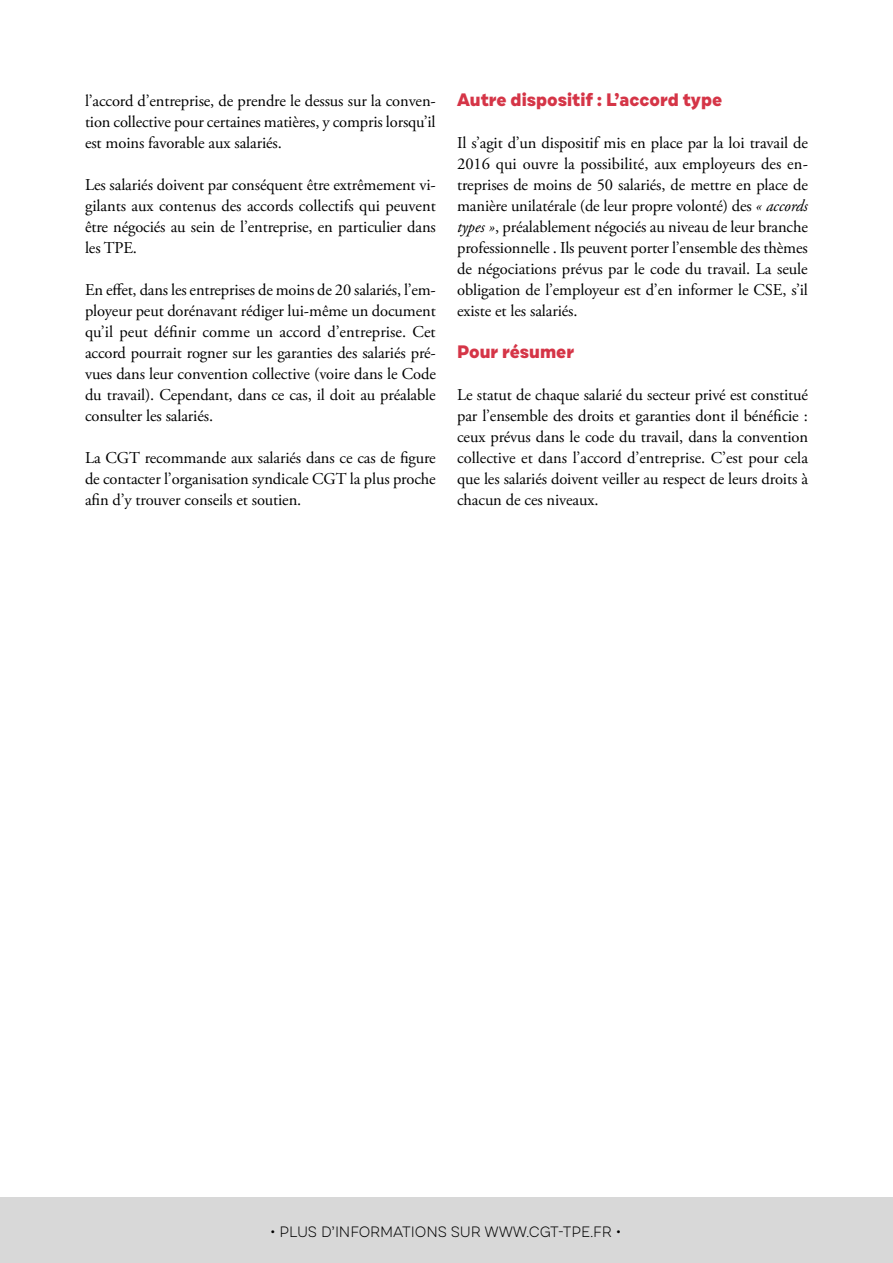
<style>
.page{position:relative;width:893px;height:1263px;background:#fff}
.page>*{position:absolute;margin:0;border:0;box-sizing:border-box;transform-origin:0 0}
.TITRE_NV2{font:800 18px "Draft C";color:#d53547}
.t1{font:16.5px/21px "Adobe Garamond Pro";letter-spacing:-.01em;color:#000;text-align:justify}
.t2{font:300 15px "Draft C";letter-spacing:-.01em;color:#000}
.s1{font-style:italic}
</style>
<div class="page">
<div style="left:0;top:1197px;width:893px;height:66px;background:#d8d8d8"></div>
<p class="t1" style="left:85px;top:91px;width:352px">l’accord d’entreprise, de prendre le dessus sur la conven&shy;tion collective pour certaines matières, y compris lorsqu’il est moins favorable aux salariés.</p>
<p class="t1" style="left:85px;top:175px;width:352px">Les salariés doivent par conséquent être extrêmement vi&shy;gilants aux contenus des accords collectifs qui peuvent être négociés au sein de l’entreprise, en particulier dans les TPE.</p>
<p class="t1" style="left:85px;top:280px;width:352px">En effet, dans les entreprises de moins de 20 salariés, l’em&shy;ployeur peut dorénavant rédiger lui-même un document qu’il peut définir comme un accord d’entreprise. Cet accord pourrait rogner sur les garanties des salariés pré&shy;vues dans leur convention collective (voire dans le Code du travail). Cependant, dans ce cas, il doit au préalable consulter les salariés.</p>
<p class="t1" style="left:85px;top:448px;width:352px">La CGT recommande aux salariés dans ce cas de figure de contacter l’organisation syndicale CGT la plus proche afin d’y trouver conseils et soutien.</p>
<p class="TITRE_NV2" style="left:457px;top:88px;width:267px">Autre dispositif : L’accord type</p>
<p class="t1" style="left:457px;top:133px;width:352px">Il s’agit d’un dispositif mis en place par la loi travail de 2016 qui ouvre la possibilité, aux employeurs des en&shy;treprises de moins de 50 salariés, de mettre en place de manière unilatérale (de leur propre volonté) des <span class="s1">« accords types »</span>, préalablement négociés au niveau de leur branche professionnelle . Ils peuvent porter l’ensemble des thèmes de négociations prévus par le code du travail. La seule obligation de l’employeur est d’en informer le CSE, s’il existe et les salariés.</p>
<p class="TITRE_NV2" style="left:457px;top:340px;width:119px">Pour résumer</p>
<p class="t1" style="left:457px;top:385px;width:352px">Le statut de chaque salarié du secteur privé est constitué par l’ensemble des droits et garanties dont il bénéficie : ceux prévus dans le code du travail, dans la convention collective et dans l’accord d’entreprise. C’est pour cela que les salariés doivent veiller au respect de leurs droits à chacun de ces niveaux.</p>
<p class="t2" style="left:270px;top:1223px;width:353px">• PLUS D’INFORMATIONS SUR WWW.CGT-TPE.FR •</p>
</div>
